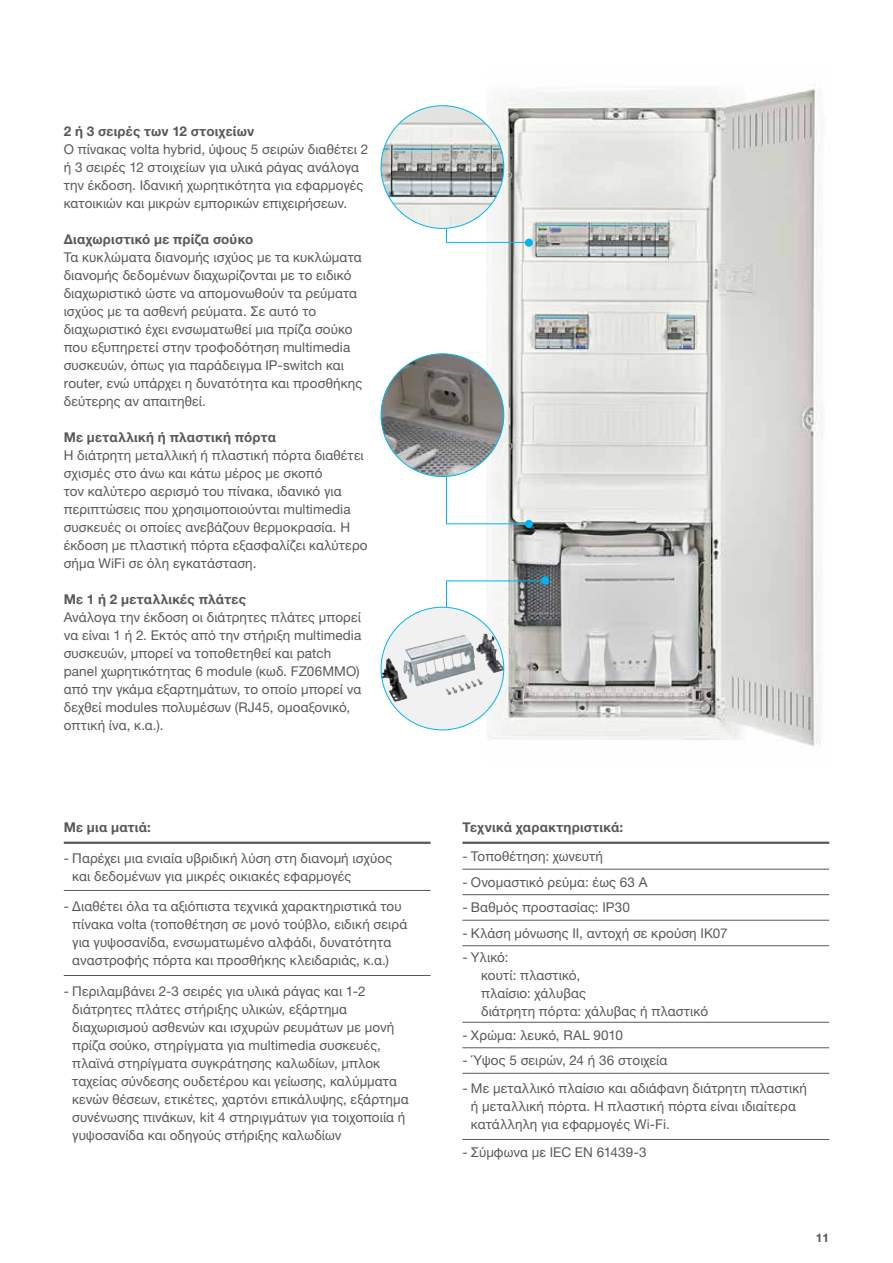
<style>
.page{position:relative;width:893px;height:1263px;background:#fff}
.page>*{position:absolute;margin:0;border:0;box-sizing:border-box;transform-origin:0 0}
.t1{font:13.5px/18px "Helvetica Neue LTW1 G";letter-spacing:.01em;color:#58595b}
.t2{font:700 13.5px "Helvetica Neue LTW1 G";letter-spacing:.015em;color:#58595b}
.t3{font:700 12px "Helvetica Neue LTW1 G";color:#58595b}
</style>
<div class="page">
<hr style="left:64px;top:842px;width:367px;height:2px;background:#58595b">
<hr style="left:64px;top:890px;width:367px;height:1px;background:#58595b">
<hr style="left:64px;top:975px;width:367px;height:1px;background:#58595b">
<hr style="left:462px;top:842px;width:367px;height:2px;background:#58595b">
<hr style="left:462px;top:869px;width:367px;height:1px;background:#58595b">
<hr style="left:462px;top:894px;width:367px;height:1px;background:#58595b">
<hr style="left:462px;top:920px;width:367px;height:1px;background:#58595b">
<hr style="left:462px;top:945px;width:367px;height:1px;background:#58595b">
<hr style="left:462px;top:1022px;width:367px;height:1px;background:#58595b">
<hr style="left:462px;top:1047px;width:367px;height:1px;background:#58595b">
<hr style="left:462px;top:1073px;width:367px;height:1px;background:#58595b">
<hr style="left:462px;top:1139px;width:367px;height:1px;background:#58595b">
<img style="left:486px;top:89px;width:336px;height:658px">
<svg style="left:446px;top:215px;width:84px;height:28px"></svg>
<svg style="left:446px;top:463px;width:84px;height:61px"></svg>
<svg style="left:446px;top:580px;width:100px;height:44px"></svg>
<img style="left:381px;top:106px;width:123px;height:122px;border-radius:61px">
<img style="left:381px;top:354px;width:123px;height:122px;border-radius:61px">
<div style="left:381px;top:607px;width:123px;height:123px;background:#f1f1f2;border-radius:50%"></div>
<img style="left:403px;top:633px;width:101px;height:53px">
<div style="left:525px;top:520px;width:8px;height:8px;background:#00b6f1;border-radius:50%"></div>
<div style="left:541px;top:576px;width:8px;height:8px;background:#00b6f1;border-radius:50%"></div>
<div style="left:525px;top:239px;width:8px;height:8px;background:#00b6f1;border-radius:50%"></div>
<p class="t2" style="left:64px;top:122px;width:192px">2 ή 3 σειρές των 12 στοιχείων</p>
<p class="t1" style="left:64px;top:140px;width:306px">Ο πίνακας volta hybrid, ύψους 5 σειρών διαθέτει 2 ή 3 σειρές 12 στοιχείων για υλικά ράγας ανάλογα την έκδοση. Ιδανική χωρητικότητα για εφαρμογές κατοικιών και μικρών εμπορικών επιχειρήσεων.</p>
<p class="t2" style="left:64px;top:230px;width:191px">Διαχωριστικό με πρίζα σούκο</p>
<p class="t1" style="left:64px;top:248px;width:300px">Τα κυκλώματα διανομής ισχύος με τα κυκλώματα διανομής δεδομένων διαχωρίζονται με το ειδικό διαχωριστικό ώστε να απομονωθούν τα ρεύματα ισχύος με τα ασθενή ρεύματα. Σε αυτό το διαχωριστικό έχει ενσωματωθεί μια πρίζα σούκο που εξυπηρετεί στην τροφοδότηση multimedia συσκευών, όπως για παράδειγμα IP-switch και router, ενώ υπάρχει η δυνατότητα και προσθήκης δεύτερης αν απαιτηθεί.</p>
<p class="t2" style="left:64px;top:428px;width:214px">Με μεταλλική ή πλαστική πόρτα</p>
<p class="t1" style="left:64px;top:446px;width:305px">Η διάτρητη μεταλλική ή πλαστική πόρτα διαθέτει σχισμές στο άνω και κάτω μέρος με σκοπό<br>τον καλύτερο αερισμό του πίνακα, ιδανικό για περιπτώσεις που χρησιμοποιούνται multimedia συσκευές οι οποίες ανεβάζουν θερμοκρασία. Η έκδοση με πλαστική πόρτα εξασφαλίζει καλύτερο σήμα WiFi σε όλη εγκατάσταση.</p>
<p class="t2" style="left:64px;top:590px;width:184px">Με 1 ή 2 μεταλλικές πλάτες</p>
<p class="t1" style="left:64px;top:608px;width:299px">Ανάλογα την έκδοση οι διάτρητες πλάτες μπορεί να είναι 1 ή 2. Εκτός από την στήριξη multimedia συσκευών, μπορεί να τοποθετηθεί και patch panel χωρητικότητας 6 module (κωδ. FZ06MMO) από την γκάμα εξαρτημάτων, το οποίο μπορεί να δεχθεί modules πολυμέσων (RJ45, ομοαξονικό, οπτική ίνα, κ.α.).</p>
<p class="t2" style="left:64px;top:819px;width:89px">Με μια ματιά:</p>
<p class="t1" style="left:72px;top:849px;width:322px;text-indent:-9px">- Παρέχει μια ενιαία υβριδική λύση στη διανομή ισχύος και δεδομένων για μικρές οικιακές εφαρμογές</p>
<p class="t1" style="left:72px;top:897px;width:336px;text-indent:-9px">- Διαθέτει όλα τα αξιόπιστα τεχνικά χαρακτηριστικά του πίνακα volta (τοποθέτηση σε μονό τούβλο, ειδική σειρά για γυψοσανίδα, ενσωματωμένο αλφάδι, δυνατότητα αναστροφής πόρτα και προσθήκης κλειδαριάς, κ.α.)</p>
<p class="t1" style="left:72px;top:982px;width:338px;text-indent:-9px">- Περιλαμβάνει 2-3 σειρές για υλικά ράγας και 1-2 διάτρητες πλάτες στήριξης υλικών, εξάρτημα διαχωρισμού ασθενών και ισχυρών ρευμάτων με μονή πρίζα σούκο, στηρίγματα για multimedia συσκευές, πλαϊνά στηρίγματα συγκράτησης καλωδίων, μπλοκ ταχείας σύνδεσης ουδετέρου και γείωσης, καλύμματα κενών θέσεων, ετικέτες, χαρτόνι επικάλυψης, εξάρτημα συνένωσης πινάκων, kit 4 στηριγμάτων για τοιχοποιία ή γυψοσανίδα και οδηγούς στήριξης καλωδίων</p>
<p class="t2" style="left:462px;top:819px;width:162px">Τεχνικά χαρακτηριστικά:</p>
<p class="t1" style="left:462px;top:847px;width:142px">- Τοποθέτηση: χωνευτή</p>
<p class="t1" style="left:462px;top:873px;width:187px">- Ονομαστικό ρεύμα: έως 63 A</p>
<p class="t1" style="left:462px;top:898px;width:169px">- Βαθμός προστασίας: IP30</p>
<p class="t1" style="left:462px;top:924px;width:267px">- Κλάση μόνωσης ΙΙ, αντοχή σε κρούση IK07</p>
<p class="t1" style="left:481px;top:948px;width:228px;text-indent:-19px">- Υλικό:<br>κουτί: πλαστικό,<br>πλαίσιο: χάλυβας<br>διάτρητη πόρτα: χάλυβας ή πλαστικό</p>
<p class="t1" style="left:462px;top:1026px;width:162px">- Χρώμα: λευκό, RAL 9010</p>
<p class="t1" style="left:462px;top:1051px;width:206px">- Ύψος 5 σειρών, 24 ή 36 στοιχεία</p>
<p class="t1" style="left:471px;top:1079px;width:338px;text-indent:-9px">- Με μεταλλικό πλαίσιο και αδιάφανη διάτρητη πλαστική ή μεταλλική πόρτα. Η πλαστική πόρτα είναι ιδιαίτερα κατάλληλη για εφαρμογές Wi-Fi.</p>
<p class="t1" style="left:462px;top:1143px;width:186px">- Σύμφωνα με IEC EN 61439-3</p>
<p class="t3" style="left:816px;top:1230px;width:15px">11</p>
</div>
